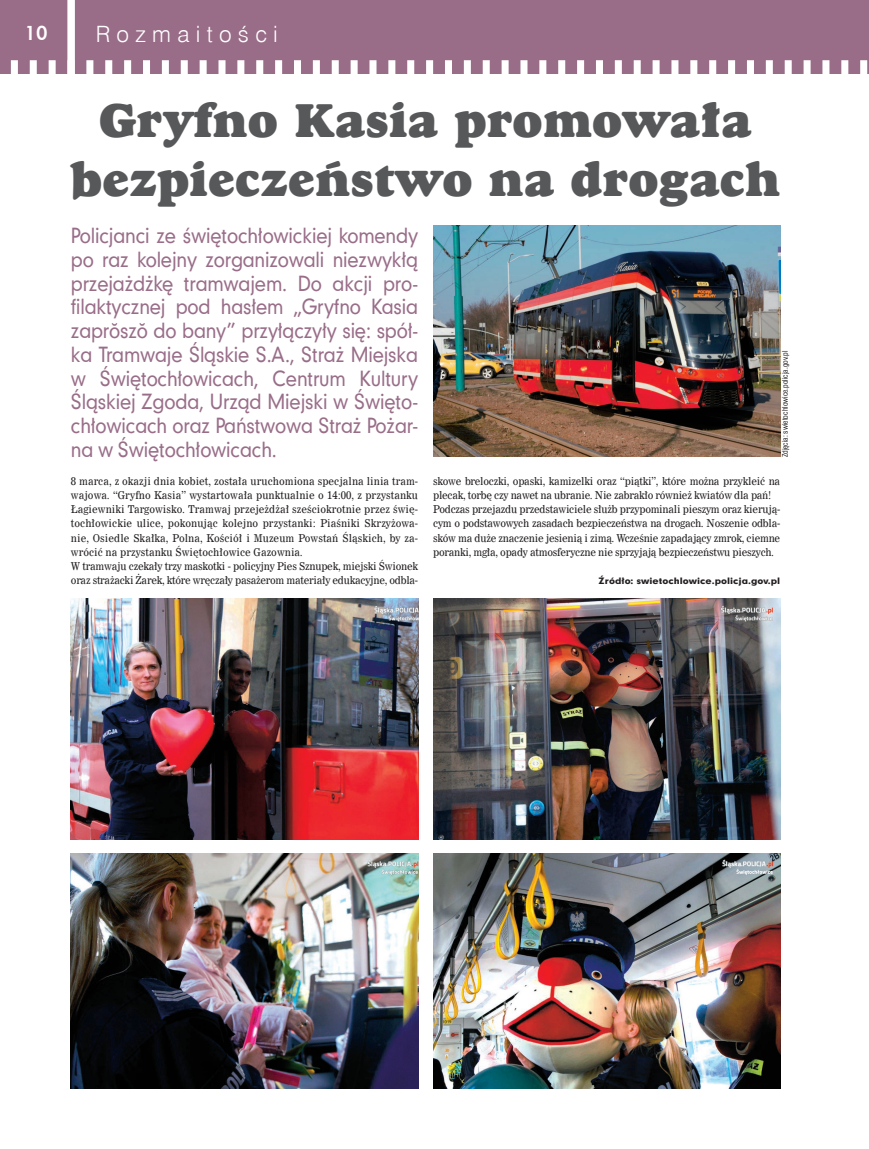
<style>
.page{position:relative;width:869px;height:1149px;background:#fff}
.page>*{position:absolute;margin:0;border:0;box-sizing:border-box;transform-origin:0 0}
.tytul{font:48.75px "Goudy Hvyface EU";color:#57585a}
.t1{font:22.5px "Swis 721 Lt EU";letter-spacing:.28em;color:#fff}
.lead{font:20px/23.8px "Geometric 706 Md EU";letter-spacing:-.01em;color:#996d88;text-align:justify;scale:.9 1}
.t2{font:20px "Arial";color:#fff}
.tekst{font:10.62px/14.1px "News 705 EU";letter-spacing:-.03em;color:#231f20;text-align:justify;scale:.9 1}
.podpis_autor{font:8.5px "Geometric 706 Blk EU";color:#231f20;scale:1.11 1}
.autor_foto{font:7.5px "Swis 721 Cn EU";color:#231f20}
.s1{font-family:"Geometric 415 BT Medium A"}
</style>
<div class="page">
<div style="left:0;top:0;width:868px;height:73px;background:#996d88"></div>
<div style="left:67px;top:0;width:8px;height:99px;background:#fff"></div>
<hr style="left:0;top:60px;width:1px;height:38px;background:#fff">
<div style="left:11px;top:60px;width:7px;height:38px;background:#fff"></div>
<div style="left:30px;top:60px;width:7px;height:38px;background:#fff"></div>
<div style="left:49px;top:60px;width:7px;height:38px;background:#fff"></div>
<div style="left:86px;top:60px;width:7px;height:38px;background:#fff"></div>
<div style="left:105px;top:60px;width:7px;height:38px;background:#fff"></div>
<div style="left:124px;top:60px;width:7px;height:38px;background:#fff"></div>
<div style="left:143px;top:60px;width:7px;height:38px;background:#fff"></div>
<div style="left:162px;top:60px;width:7px;height:38px;background:#fff"></div>
<div style="left:181px;top:60px;width:7px;height:38px;background:#fff"></div>
<div style="left:199px;top:60px;width:7px;height:38px;background:#fff"></div>
<div style="left:218px;top:60px;width:7px;height:38px;background:#fff"></div>
<div style="left:237px;top:60px;width:7px;height:38px;background:#fff"></div>
<div style="left:256px;top:60px;width:7px;height:38px;background:#fff"></div>
<div style="left:275px;top:60px;width:7px;height:38px;background:#fff"></div>
<div style="left:294px;top:60px;width:7px;height:38px;background:#fff"></div>
<div style="left:313px;top:60px;width:7px;height:38px;background:#fff"></div>
<div style="left:331px;top:60px;width:7px;height:38px;background:#fff"></div>
<div style="left:350px;top:60px;width:7px;height:38px;background:#fff"></div>
<div style="left:369px;top:60px;width:7px;height:38px;background:#fff"></div>
<div style="left:388px;top:60px;width:7px;height:38px;background:#fff"></div>
<div style="left:407px;top:60px;width:7px;height:38px;background:#fff"></div>
<div style="left:426px;top:60px;width:7px;height:38px;background:#fff"></div>
<div style="left:445px;top:60px;width:7px;height:38px;background:#fff"></div>
<div style="left:463px;top:60px;width:7px;height:38px;background:#fff"></div>
<div style="left:482px;top:60px;width:7px;height:38px;background:#fff"></div>
<div style="left:501px;top:60px;width:7px;height:38px;background:#fff"></div>
<div style="left:520px;top:60px;width:7px;height:38px;background:#fff"></div>
<div style="left:539px;top:60px;width:7px;height:38px;background:#fff"></div>
<div style="left:558px;top:60px;width:7px;height:38px;background:#fff"></div>
<div style="left:577px;top:60px;width:7px;height:38px;background:#fff"></div>
<div style="left:595px;top:60px;width:7px;height:38px;background:#fff"></div>
<div style="left:614px;top:60px;width:7px;height:38px;background:#fff"></div>
<div style="left:633px;top:60px;width:7px;height:38px;background:#fff"></div>
<div style="left:652px;top:60px;width:7px;height:38px;background:#fff"></div>
<div style="left:671px;top:60px;width:7px;height:38px;background:#fff"></div>
<div style="left:690px;top:60px;width:7px;height:38px;background:#fff"></div>
<div style="left:708px;top:60px;width:8px;height:38px;background:#fff"></div>
<div style="left:727px;top:60px;width:7px;height:38px;background:#fff"></div>
<div style="left:746px;top:60px;width:7px;height:38px;background:#fff"></div>
<div style="left:765px;top:60px;width:7px;height:38px;background:#fff"></div>
<div style="left:784px;top:60px;width:7px;height:38px;background:#fff"></div>
<div style="left:803px;top:60px;width:7px;height:38px;background:#fff"></div>
<div style="left:822px;top:60px;width:7px;height:38px;background:#fff"></div>
<div style="left:840px;top:60px;width:7px;height:38px;background:#fff"></div>
<div style="left:859px;top:60px;width:7px;height:38px;background:#fff"></div>
<img style="left:433px;top:225px;width:347px;height:231px">
<img style="left:71px;top:598px;width:347px;height:241px">
<img style="left:433px;top:598px;width:347px;height:241px">
<img style="left:433px;top:853px;width:347px;height:235px">
<img style="left:71px;top:853px;width:347px;height:235px">
<p class="t1" style="left:96px;top:20px;width:183px">Rozmaitości</p>
<p class="t2" style="left:20px;top:19px;width:29px">10<span class="s1">10</span></p>
<h2 class="t1" style="left:76px;top:20px;width:172px">Wydarzenia</h2>
<p class="tytul" style="left:99px;top:91px;width:654px">Gryfno Kasia promowała</p>
<p class="tytul" style="left:71px;top:150px;width:710px">bezpieczeństwo na drogach</p>
<p class="lead" style="left:71px;top:224px;width:387px">Policjanci ze świętochłowickiej komendy po raz kolejny zorganizowali niezwykłą przejażdżkę tramwajem. Do akcji pro&shy;filaktycznej pod hasłem „Gryfno Kasia zaprŏszŏ do bany” przyłączyły się: spół&shy;ka Tramwaje Śląskie S.A., Straż Miejska w Świętochłowicach, Centrum Kultury Śląskiej Zgoda, Urząd Miejski w Święto&shy;chłowicach oraz Państwowa Straż Pożar&shy;na w Świętochłowicach.</p>
<p class="tekst" style="left:71px;top:474px;width:387px">8 marca, z okazji dnia kobiet, została uruchomiona specjalna linia tram&shy;wajowa. “Gryfno Kasia” wystartowała punktualnie o 14:00, z przystanku Łagiewniki Targowisko. Tramwaj przejeżdżał sześciokrotnie przez świę&shy;tochłowickie ulice, pokonując kolejno przystanki: Piaśniki Skrzyżowa&shy;nie, Osiedle Skałka, Polna, Kościół i Muzeum Powstań Śląskich, by za&shy;wrócić na przystanku Świętochłowice Gazownia.</p>
<p class="tekst" style="left:71px;top:559px;width:387px">W tramwaju czekały trzy maskotki - policyjny Pies Sznupek, miejski Świonek oraz strażacki Żarek, które wręczały pasażerom materiały edukacyjne, odbla-</p>
<p class="autor_foto" style="left:779px;top:457px;width:108px;rotate:-90deg">Zdjęcia: swietochlowice.policja.gov.pl</p>
<p class="tekst" style="left:433px;top:474px;width:387px">skowe breloczki, opaski, kamizelki oraz “piątki”, które można przykleić na plecak, torbę czy nawet na ubranie. Nie zabrakło również kwiatów dla pań!</p>
<p class="tekst" style="left:433px;top:502px;width:387px">Podczas przejazdu przedstawiciele służb przypominali pieszym oraz kierują&shy;cym o podstawowych zasadach bezpieczeństwa na drogach. Noszenie odbla&shy;sków ma duże znaczenie jesienią i zimą. Wcześnie zapadający zmrok, ciemne poranki, mgła, opady atmosferyczne nie sprzyjają bezpieczeństwu pieszych.</p>
<p class="podpis_autor" style="left:598px;top:575px;width:165px">Źródło: swietochlowice.policja.gov.pl</p>
</div>
